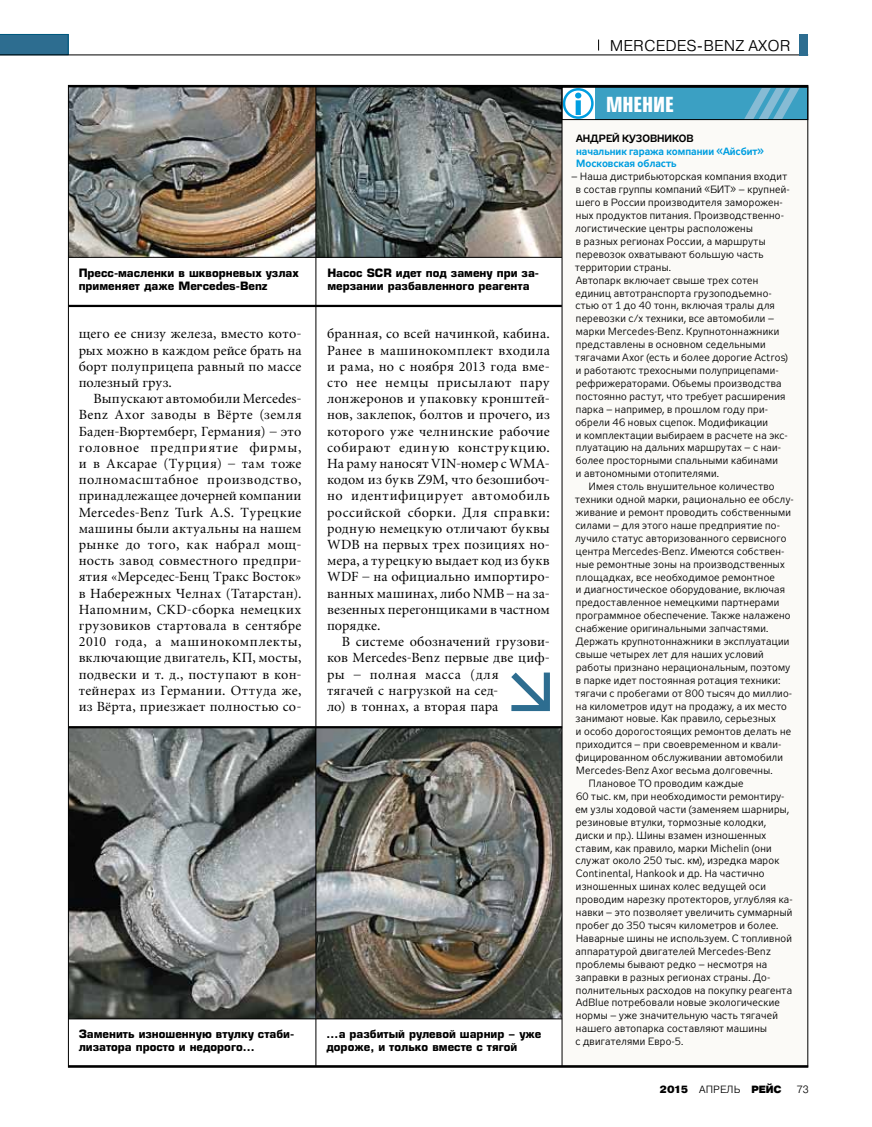
<style>
.page{position:relative;width:872px;height:1127px;background:#fff}
.page>*{position:absolute;margin:0;border:0;box-sizing:border-box;transform-origin:0 0}
.t1{font:700 20.25px "Europe Cond";letter-spacing:-.005em;color:#fff}
.t2{font:300 15.6px "Pragmatica";letter-spacing:.01em;color:#000}
.t3{font:13.8px/16.2px "Miniature";letter-spacing:.015em;color:#000;text-align:justify}
.t4{font:700 11.25px/13px "Europe";color:#000}
.t5{font:10.5px/12.9px "Zeppelin 31";letter-spacing:.025em;color:#000}
.t6{font:700 10.5px/12.9px "Zeppelin 31";color:#009ee0}
.t7{font:700 10.5px "Zeppelin 31";color:#000}
.t8{font:900 10.5px "Pragmatica";letter-spacing:-.05em;color:#000}
.t9{font:300 10.5px "Pragmatica";color:#000}
.s1{font-weight:300}
</style>
<div class="page">
<img style="left:70px;top:728px;width:491px;height:290px">
<img style="left:70px;top:87px;width:491px;height:170px">
<div style="left:562px;top:87px;width:246px;height:979px;background:#fbfaf7"></div>
<div style="left:562px;top:87px;width:245px;height:33px;background:#3ba0c3"></div>
<svg style="left:745px;top:89px;width:54px;height:29px"></svg>
<svg style="left:593px;top:89px;width:1px;height:29px"></svg>
<svg style="left:563px;top:89px;width:30px;height:29px"></svg>
<div style="left:561px;top:87px;width:247px;height:33px;border:1px solid #000"></div>
<hr style="left:68px;top:85px;width:740px;height:2px;background:#000">
<hr style="left:68px;top:1065px;width:740px;height:2px;background:#000">
<hr style="left:561px;top:86px;width:1px;height:980px;background:#000">
<svg style="left:0;top:34px;width:68px;height:21px"></svg>
<hr style="left:0;top:55px;width:808px;height:1px;background:#000">
<div style="left:799px;top:34px;width:9px;height:21px;background:#2d6d90"></div>
<hr style="left:315px;top:86px;width:1px;height:980px;background:#000">
<hr style="left:68px;top:726px;width:494px;height:2px;background:#000">
<hr style="left:68px;top:1018px;width:494px;height:1px;background:#000">
<hr style="left:68px;top:305px;width:494px;height:2px;background:#000">
<hr style="left:68px;top:257px;width:494px;height:1px;background:#000">
<svg style="left:511px;top:672px;width:39px;height:39px"></svg>
<p class="t4" style="left:79px;top:266px;width:222px">Пресс-масленки в шкворневых узлах применяет даже Mercedes-Benz</p>
<h3 class="t3" style="left:79px;top:326px;width:224px">щего ее снизу железа, вместо кото&shy;рых можно в каждом рейсе брать на борт полуприцепа равный по массе полезный груз.</h3>
<p class="t3" style="left:79px;top:391px;width:224px;text-indent:15px">Выпускают автомобили Mercedes-Benz Axor заводы в Вёрте (земля Баден-Вюртемберг, Германия) – это головное предприятие фирмы, и в Аксарае (Турция) – там тоже полномасштабное производство, принадлежащее дочерней компании Mercedes-Benz Turk A.S. Турецкие машины были актуальны на нашем рынке до того, как набрал мощ&shy;ность завод совместного предпри&shy;ятия «Мерседес-Бенц Тракс Восток» в Набережных Челнах (Татарстан).<br>Напомним, CKD-сборка немецких грузовиков стартовала в сентябре 2010 года, а машинокомплекты, включающие двигатель, КП, мосты, подвески и т. д., поступают в кон&shy;тейнерах из Германии. Оттуда же, из Вёрта, приезжает полностью со-</p>
<p class="t4" style="left:327px;top:266px;width:213px">Насос SCR идет под замену при за&shy;мерзании разбавленного реагента</p>
<p class="t3" style="left:327px;top:326px;width:224px">бранная, со всей начинкой, кабина.<br>Ранее в машинокомплект входила и рама, но с ноября 2013 года вме&shy;сто нее немцы присылают пару лонжеронов и упаковку кронштей&shy;нов, заклепок, болтов и прочего, из которого уже челнинские рабочие собирают единую конструкцию.<br>На раму наносят VIN-номер с WMA&shy;кодом из букв Z9M, что безошибоч&shy;но идентифицирует автомобиль российской сборки. Для справки: родную немецкую отличают буквы WDB на первых трех позициях но&shy;мера, а турецкую выдает код из букв WDF – на официально импортиро&shy;ванных машинах, либо NMB – на за&shy;везенных перегонщиками в частном порядке.</p>
<h3 class="t3" style="left:327px;top:634px;width:224px;text-align:left;text-indent:15px">В системе обозначений грузови&shy;ков Mercedes-Benz первые две циф&shy;ры – полная масса (для<br>тягачей с нагрузкой на сед-<br>ло) в тоннах, а вторая пара</h3>
<p class="t4" style="left:79px;top:1027px;width:217px">Заменить изношенную втулку стаби&shy;лизатора просто и недорого...</p>
<p class="t4" style="left:326px;top:1027px;width:216px">...а разбитый рулевой шарнир – уже дороже, и только вместе с тягой</p>
<h2 class="t2" style="left:610px;top:35px;width:182px">MERCEDES-BENZ AXOR</h2>
<h1 class="t1" style="left:606px;top:91px;width:69px">мнение</h1>
<p class="t7" style="left:576px;top:132px;width:119px">Андрей Кузовников</p>
<p class="t6" style="left:576px;top:145px;width:189px">начальник гаража компании «Айсбит»<br>Московская область</p>
<p class="t5" style="left:575px;top:170px;width:215px;text-indent:-4px">– Наша дистрибьюторская компания входит в состав группы компаний «БИТ» – крупней&shy;шего в России производителя заморожен&shy;ных продуктов питания. Производственно&shy;логистические центры расположены<br>в разных регионах России, а маршруты перевозок охватывают большую часть территории страны.<br>Автопарк включает свыше трех сотен единиц автотранспорта грузоподъемно&shy;стью от 1 до 40 тонн, включая тралы для перевозки с/х техники, все автомобили – марки Mercedes-Benz. Крупнотоннажники представлены в основном седельными тягачами Axor (есть и более дорогие Actros) и работаютс трехосными полуприцепами&shy;рефрижераторами. Объемы производства постоянно растут, что требует расширения парка – например, в прошлом году при&shy;обрели 46 новых сцепок. Модификации<br>и комплектации выбираем в расчете на экс&shy;плуатацию на дальних маршрутах – с наи&shy;более просторными спальными кабинами<br>и автономными отопителями.</p>
<p class="t5" style="left:589px;top:480px;width:187px">Имея столь внушительное количество</p>
<p class="t5" style="left:575px;top:493px;width:220px">техники одной марки, рационально ее обслу-</p>
<p class="t5" style="left:576px;top:506px;width:216px">живание и ремонт проводить собственными</p>
<p class="t5" style="left:575px;top:519px;width:206px">силами – для этого наше предприятие по-</p>
<p class="t5" style="left:575px;top:532px;width:212px">лучило статус авторизованного сервисного</p>
<p class="t5" style="left:576px;top:545px;width:210px">центра Mercedes-Benz. Имеются собствен-</p>
<p class="t5" style="left:576px;top:558px;width:210px">ные ремонтные зоны на производственных</p>
<p class="t5" style="left:576px;top:571px;width:200px">площадках, все необходимое ремонтное</p>
<p class="t5" style="left:576px;top:583px;width:210px">и диагностическое оборудование, включая</p>
<p class="t5" style="left:576px;top:596px;width:205px">предоставленное немецкими партнерами</p>
<p class="t5" style="left:576px;top:609px;width:216px">программное обеспечение. Также налажено</p>
<p class="t5" style="left:575px;top:622px;width:194px">снабжение оригинальными запчастями.</p>
<p class="t5" style="left:576px;top:635px;width:215px">Держать крупнотоннажники в эксплуатации</p>
<p class="t5" style="left:575px;top:648px;width:190px">свыше четырех лет для наших условий</p>
<p class="t5" style="left:576px;top:661px;width:215px">работы признано нерациональным, поэтому</p>
<p class="t5" style="left:576px;top:674px;width:206px">в парке идет постоянная ротация техники:</p>
<p class="t5" style="left:575px;top:687px;width:218px">тягачи с пробегами от 800 тысяч до миллио-</p>
<p class="t5" style="left:576px;top:700px;width:212px">на километров идут на продажу, а их место</p>
<p class="t5" style="left:575px;top:712px;width:202px">занимают новые. Как правило, серьезных</p>
<p class="t5" style="left:576px;top:725px;width:217px">и особо дорогостоящих ремонтов делать не</p>
<p class="t5" style="left:576px;top:738px;width:207px">приходится – при своевременном и квали-</p>
<p class="t5" style="left:575px;top:751px;width:209px">фицированном обслуживании автомобили</p>
<p class="t5" style="left:576px;top:764px;width:198px">Mercedes-Benz Axor весьма долговечны.</p>
<p class="t5" style="left:589px;top:777px;width:156px">Плановое ТО проводим каждые</p>
<p class="t5" style="left:576px;top:790px;width:210px">60 тыс. км, при необходимости ремонтиру-</p>
<p class="t5" style="left:575px;top:803px;width:215px">ем узлы ходовой части (заменяем шарниры,</p>
<p class="t5" style="left:576px;top:816px;width:191px">резиновые втулки, тормозные колодки,</p>
<p class="t5" style="left:576px;top:829px;width:192px">диски и пр.). Шины взамен изношенных</p>
<p class="t5" style="left:575px;top:842px;width:198px">ставим, как правило, марки Michelin (они</p>
<p class="t5" style="left:575px;top:854px;width:205px">служат около 250 тыс. км), изредка марок</p>
<p class="t5" style="left:576px;top:867px;width:190px">Continental, Hankook и др. На частично</p>
<p class="t5" style="left:576px;top:880px;width:191px">изношенных шинах колес ведущей оси</p>
<p class="t5" style="left:576px;top:893px;width:218px">проводим нарезку протекторов, углубляя ка-</p>
<p class="t5" style="left:576px;top:906px;width:218px">навки – это позволяет увеличить суммарный</p>
<p class="t5" style="left:576px;top:919px;width:204px">пробег до 350 тысяч километров и более.</p>
<p class="t5" style="left:576px;top:932px;width:217px">Наварные шины не используем. С топливной</p>
<p class="t5" style="left:575px;top:945px;width:197px">аппаратурой двигателей Mercedes-Benz</p>
<p class="t5" style="left:576px;top:958px;width:193px">проблемы бывают редко – несмотря на</p>
<p class="t5" style="left:575px;top:971px;width:196px">заправки в разных регионах страны. До-</p>
<p class="t5" style="left:576px;top:983px;width:218px">полнительных расходов на покупку реагента</p>
<p class="t5" style="left:576px;top:996px;width:205px">AdBlue потребовали новые экологические</p>
<p class="t5" style="left:576px;top:1009px;width:203px">нормы – уже значительную часть тягачей</p>
<p class="t5" style="left:576px;top:1022px;width:192px">нашего автопарка составляют машины</p>
<p class="t5" style="left:575px;top:1035px;width:110px">с двигателями Евро-5.</p>
<p class="t8" style="left:659px;top:1083px;width:123px">2015 <span class="s1">АПРЕЛЬ</span> РЕЙС</p>
<p class="t9" style="left:796px;top:1083px;width:14px">73</p>
</div>
